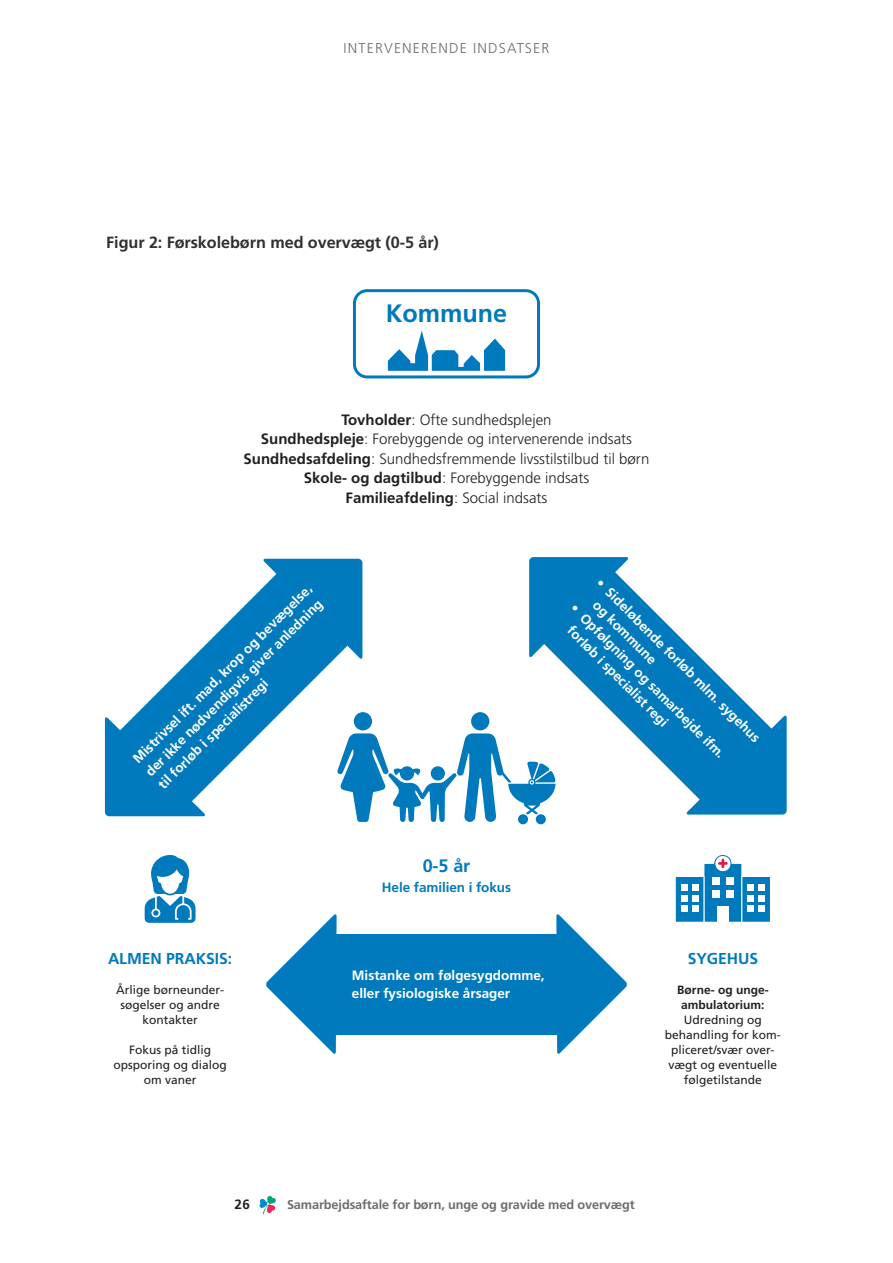
<style>
.page{position:relative;width:893px;height:1263px;background:#fff}
.page>*{position:absolute;margin:0;border:0;box-sizing:border-box;transform-origin:0 0}
.t1{font:700 25.2px "Frutiger LT Pro";letter-spacing:-.005em;color:#007abd}
.t2{font:700 18px "Frutiger LT Pro";color:#007abd}
.t3{font:700 16.2px "Frutiger LT Pro";letter-spacing:-.005em;color:#312f30}
.t4{font:700 15.75px "Frutiger LT Pro";letter-spacing:-.005em;color:#007abd}
.t5{font:300 15px/19.5px "Frutiger LT Pro";color:#231f20;text-align:center}
.t6{font:300 14.25px "Frutiger LT Pro";letter-spacing:.08em;color:#6c6d70}
.t7{font:700 13.5px/18px "Frutiger LT Pro";color:#fff}
.t8{font:700 13.5px "Frutiger LT Pro";letter-spacing:-.005em;color:#007abd}
.t9{font:700 13.5px "Frutiger LT Pro";color:#231f20}
.t10{font:12.75px "Frutiger LT Pro Bold 8";letter-spacing:-.01em;color:#6c6d70}
.t11{font:12px/15px "Frutiger LT Pro";color:#231f20;text-align:center}
.s1{font-weight:700}
</style>
<div class="page">
<svg style="left:259px;top:1196px;width:17px;height:18px"></svg>
<div style="left:331px;top:933px;width:230px;height:101px;background:#007abd"></div>
<svg style="left:556px;top:914px;width:71px;height:140px"></svg>
<svg style="left:266px;top:914px;width:71px;height:140px"></svg>
<svg style="left:558px;top:586px;width:200px;height:200px"></svg>
<div style="left:529px;top:557px;width:100px;height:101px;background:#007abd"></div>
<div style="left:686px;top:715px;width:101px;height:99px;background:#007abd"></div>
<div style="left:471px;top:712px;width:18px;height:18px;background:#007abd;border-radius:50%"></div>
<div style="left:354px;top:712px;width:18px;height:18px;background:#007abd;border-radius:50%"></div>
<svg style="left:351px;top:733px;width:205px;height:89px"></svg>
<div style="left:536px;top:814px;width:10px;height:10px;background:#007abd;border-radius:50%"></div>
<div style="left:518px;top:814px;width:10px;height:10px;background:#007abd;border-radius:50%"></div>
<svg style="left:133px;top:587px;width:218px;height:205px"></svg>
<div style="left:105px;top:717px;width:101px;height:99px;background:#007abd"></div>
<div style="left:263px;top:559px;width:99px;height:100px;background:#007abd"></div>
<svg style="left:675px;top:855px;width:95px;height:67px"></svg>
<div style="left:692px;top:884px;width:6px;height:7px;background:#fff"></div>
<div style="left:681px;top:884px;width:6px;height:7px;background:#fff"></div>
<div style="left:692px;top:905px;width:6px;height:7px;background:#fff"></div>
<div style="left:681px;top:905px;width:6px;height:7px;background:#fff"></div>
<svg style="left:145px;top:855px;width:50px;height:68px"></svg>
<svg style="left:388px;top:331px;width:117px;height:40px"></svg>
<div style="left:353px;top:289px;width:187px;height:89px;border:3px solid #007abd;border-radius:13px"></div>
<p class="t6" style="left:344px;top:40px;width:207px">INTERVENERENDE INDSATSER</p>
<p class="t3" style="left:106px;top:233px;width:334px">Figur 2: Førskolebørn med overvægt (0-5 år)</p>
<p class="t1" style="left:386px;top:298px;width:123px">Kommune</p>
<p class="t5" style="left:244px;top:410px;width:407px"><span class="s1">Tovholder</span>: Ofte sundhedsplejen<br><span class="s1">Sundhedspleje</span>: Forebyggende og intervenerende indsats <span class="s1">Sundhedsafdeling</span>: Sundhedsfremmende livsstilstilbud til børn <span class="s1">Skole- og dagtilbud</span>: Forebyggende indsats<br><span class="s1">Familieafdeling</span>: Social indsats</p>
<p class="t7" style="left:129px;top:755px;width:249px;rotate:-45deg">Mistrivsel ift. mad, krop og bevægelse, der ikke nødvendigvis giver anledning til forløb i specialistregi</p>
<p class="t7" style="left:605px;top:574px;width:227px;rotate:45deg">• Sideløbende forløb mlm. sygehus</p>
<p class="t7" style="left:601px;top:596px;width:86px;rotate:45deg">og kommune</p>
<p class="t7" style="left:579px;top:599px;width:214px;rotate:45deg">• Opfølgning og samarbejde ifm.</p>
<p class="t7" style="left:576px;top:622px;width:138px;rotate:45deg">forløb i specialist regi</p>
<p class="t4" style="left:108px;top:949px;width:126px">ALMEN PRAKSIS:</p>
<p class="t11" style="left:116px;top:983px;width:109px">Årlige børneunder&shy;søgelser og andre kontakter</p>
<p class="t11" style="left:113px;top:1043px;width:115px">Fokus på tidlig opsporing og dialog om vaner</p>
<p class="t2" style="left:423px;top:855px;width:49px">0-5 år</p>
<p class="t8" style="left:382px;top:879px;width:131px">Hele familien i fokus</p>
<p class="t7" style="left:352px;top:966px;width:194px">Mistanke om følgesygdomme, eller fysiologiske årsager</p>
<p class="t4" style="left:688px;top:949px;width:72px">SYGEHUS</p>
<p class="t11" style="left:665px;top:983px;width:118px"><span class="s1">Børne- og unge&shy;ambulatorium:<br></span>Udredning og behandling for kom&shy;pliceret/svær over&shy;vægt og eventuelle følgetilstande</p>
<p class="t9" style="left:235px;top:1196px;width:17px">26</p>
<p class="t10" style="left:287px;top:1197px;width:349px">Samarbejdsaftale for børn, unge og gravide med overvægt</p>
</div>
